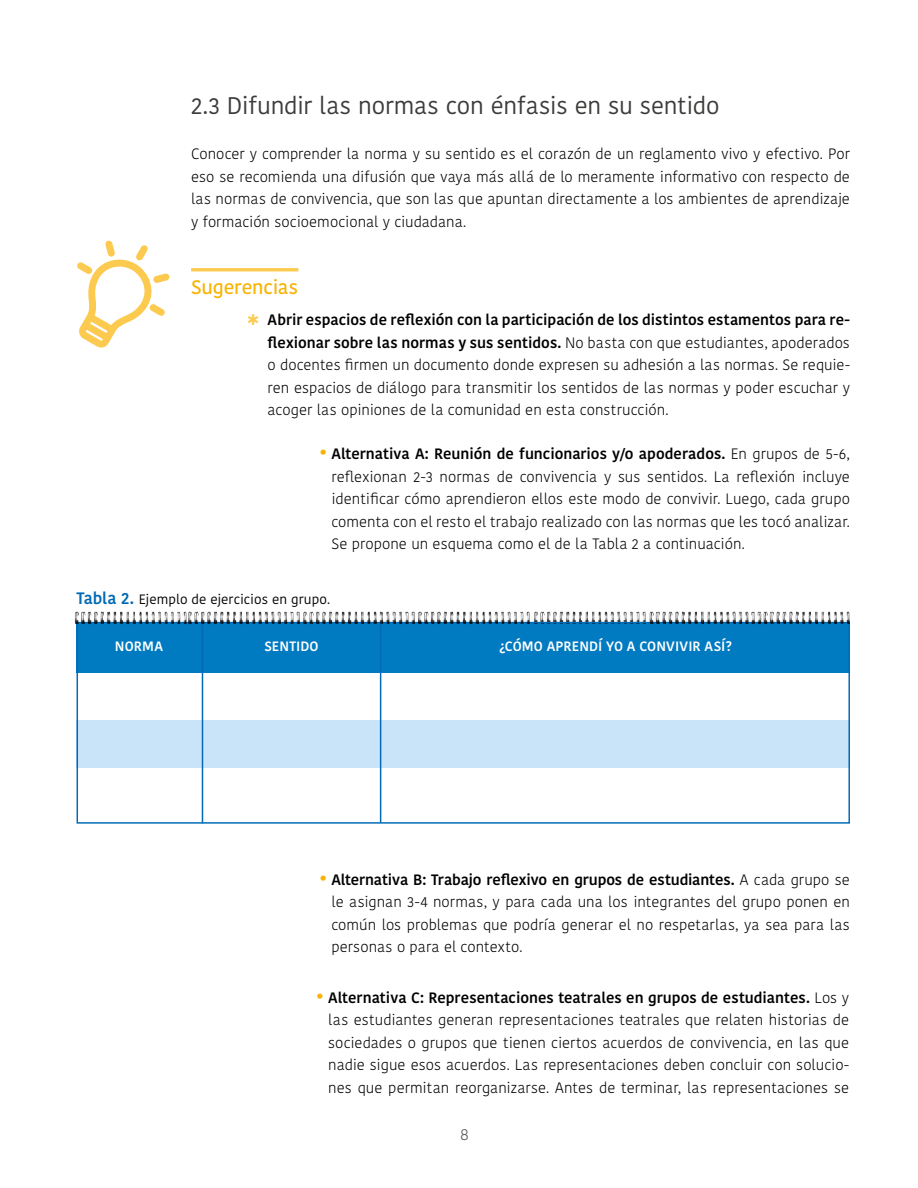
<style>
.page{position:relative;width:918px;height:1188px;background:#fff}
.page>*{position:absolute;margin:0;border:0;box-sizing:border-box;transform-origin:0 0}
.t1{font:24px "Kohinoor Bangla";letter-spacing:-.01em;color:#3c3c3b}
.t2{font:500 19.5px "Kohinoor Bangla";letter-spacing:-.01em;color:#f8b300}
.t3{font:300 16.5px "Kohinoor Bangla";color:#575756}
.t4{font:300 15px/22.5px "Kohinoor Bangla";color:#000;text-align:justify}
.t5{font:600 13.5px "Kohinoor Bangla";letter-spacing:.01em;color:#fff}
.t6{font:13.5px "Kohinoor Bangla";letter-spacing:.005em;color:#000}
.s1{font-weight:600}
.s2{font-weight:600;font-size:19.5px;color:#f8b300}
.s3{font-weight:600;font-size:16.5px;color:#006ab5}
</style>
<div class="page">
<hr style="left:191px;top:268px;width:107px;height:3px;background:#fdca50">
<div style="left:77px;top:622px;width:773px;height:50px;background:#007ac0"></div>
<div style="left:77px;top:720px;width:773px;height:48px;background:#c9e3f8"></div>
<hr style="left:202px;top:623px;width:1px;height:200px;background:#006ab5">
<hr style="left:380px;top:623px;width:1px;height:200px;background:#006ab5">
<img style="left:559px;top:612px;width:61px;height:10px">
<div style="left:77px;top:622px;width:773px;height:202px;border:1px solid #006ab5"></div>
<img style="left:214px;top:612px;width:61px;height:12px">
<img style="left:100px;top:612px;width:61px;height:12px">
<img style="left:329px;top:612px;width:61px;height:12px">
<img style="left:443px;top:612px;width:61px;height:12px">
<img style="left:675px;top:612px;width:61px;height:12px">
<img style="left:789px;top:612px;width:61px;height:12px">
<svg style="left:77px;top:241px;width:93px;height:107px"></svg>
<h1 class="t1" style="left:191px;top:88px;width:530px">2.3 Difundir las normas con énfasis en su sentido</h1>
<p class="t4" style="left:191px;top:143px;width:660px">Conocer y comprender la norma y su sentido es el corazón de un reglamento vivo y efectivo. Por eso se recomienda una difusión que vaya más allá de lo meramente informativo con respecto de las normas de convivencia, que son las que apuntan directamente a los ambientes de aprendizaje y formación socioemocional y ciudadana.</p>
<h2 class="t2" style="left:191px;top:272px;width:109px">Sugerencias</h2>
<p class="t4" style="left:268px;top:309px;width:584px"><span class="s1">Abrir espacios de reflexión con la participación de los distintos estamentos para re&shy;flexionar sobre las normas y sus sentidos.</span> No basta con que estudiantes, apoderados o docentes firmen un documento donde expresen su adhesión a las normas. Se requie&shy;ren espacios de diálogo para transmitir los sentidos de las normas y poder escuchar y acoger las opiniones de la comunidad en esta construcción.</p>
<p class="t4" style="left:331px;top:443px;width:520px;text-indent:-13px"><span class="s2">•</span> <span class="s1">Alternativa A: Reunión de funcionarios y/o apoderados.</span> En grupos de 5-6, reflexionan 2-3 normas de convivencia y sus sentidos. La reflexión incluye identificar cómo aprendieron ellos este modo de convivir. Luego, cada grupo comenta con el resto el trabajo realizado con las normas que les tocó analizar.<br>Se propone un esquema como el de la Tabla 2 a continuación.</p>
<p class="t6" style="left:77px;top:589px;width:255px"><span class="s3">Tabla 2.</span> Ejemplo de ejercicios en grupo.</p>
<p class="t5" style="left:115px;top:635px;width:50px">NORMA</p>
<p class="t5" style="left:264px;top:635px;width:56px">SENTIDO</p>
<p class="t5" style="left:499px;top:635px;width:234px">¿CÓMO APRENDÍ YO A CONVIVIR ASÍ?</p>
<p class="t4" style="left:331px;top:868px;width:520px;text-indent:-13px"><span class="s2">•</span> <span class="s1">Alternativa B: Trabajo reflexivo en grupos de estudiantes.</span> A cada grupo se le asignan 3-4 normas, y para cada una los integrantes del grupo ponen en común los problemas que podría generar el no respetarlas, ya sea para las personas o para el contexto.</p>
<p class="t4" style="left:328px;top:986px;width:522px;text-indent:-13px"><span class="s2">•</span> <span class="s1">Alternativa C: Representaciones teatrales en grupos de estudiantes.</span> Los y las estudiantes generan representaciones teatrales que relaten historias de sociedades o grupos que tienen ciertos acuerdos de convivencia, en las que nadie sigue esos acuerdos. Las representaciones deben concluir con solucio&shy;nes que permitan reorganizarse. Antes de terminar, las representaciones se</p>
<p class="t3" style="left:460px;top:1122px;width:10px">8</p>
</div>
